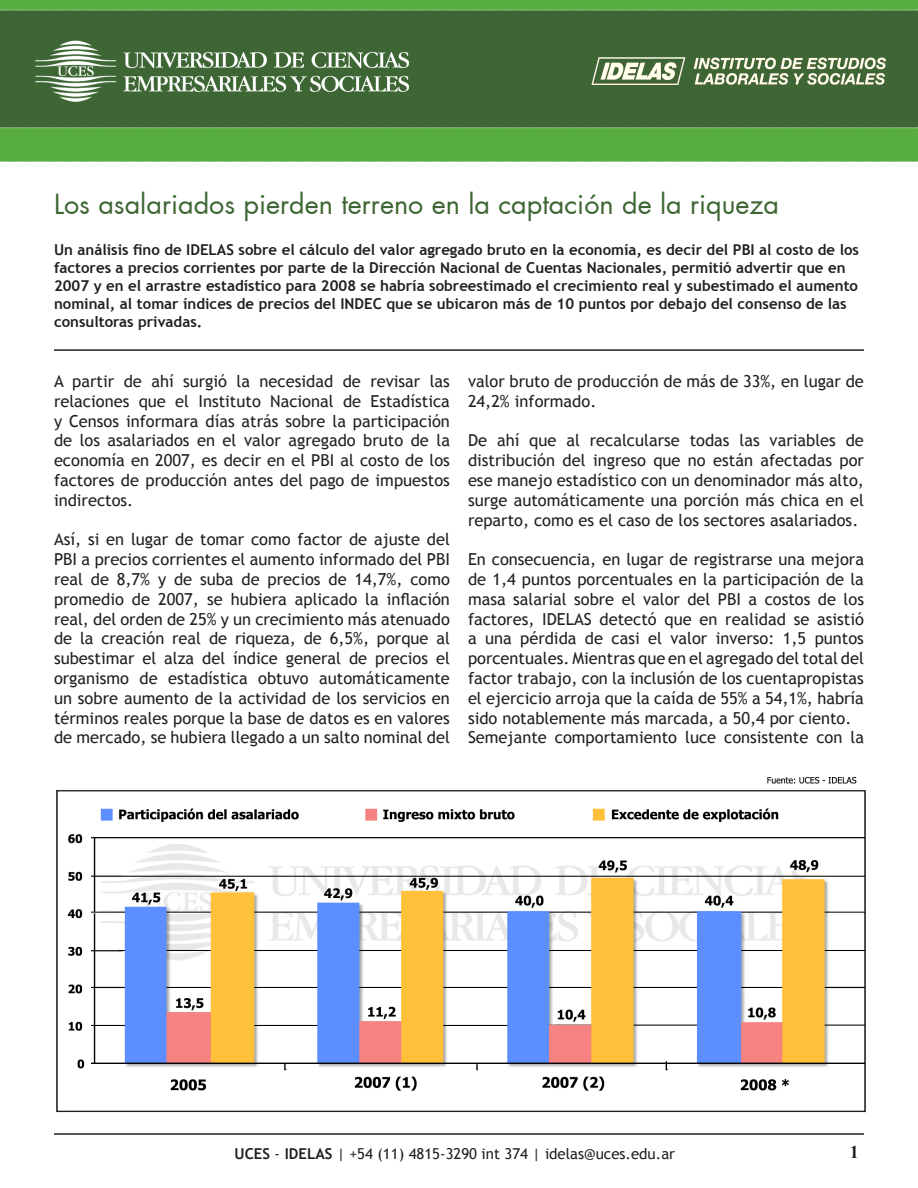
<style>
.page{position:relative;width:918px;height:1188px;background:#fff}
.page>*{position:absolute;margin:0;border:0;box-sizing:border-box;transform-origin:0 0}
.t1{font:27px "Futura";color:#3e6634}
.t2{font:700 18px "Times New Roman";color:#231f20}
.t3{font:16.5px/19.8px "Trebuchet MS";color:#231f20;text-align:justify}
.t4{font:700 15px/18px "Trebuchet MS";color:#231f20}
.t5{font:15px "Trebuchet MS";color:#231f20}
.s1{font-weight:700}
</style>
<div class="page">
<hr style="left:54px;top:1133px;width:810px;height:2px;background:#231f20">
<img style="left:0;top:0;width:918px;height:162px">
<hr style="left:54px;top:349px;width:810px;height:2px;background:#231f20">
<img style="left:56px;top:776px;width:810px;height:337px">
<p class="t1" style="left:54px;top:187px;width:727px">Los asalariados pierden terreno en la captación de la riqueza</p>
<p class="t4" style="left:54px;top:241px;width:807px">Un análisis fino de IDELAS sobre el cálculo del valor agregado bruto en la economía, es decir del PBI al costo de los factores a precios corrientes por parte de la Dirección Nacional de Cuentas Nacionales, permitió advertir que en 2007 y en el arrastre estadístico para 2008 se habría sobreestimado el crecimiento real y subestimado el aumento nominal, al tomar índices de precios del INDEC que se ubicaron más de 10 puntos por debajo del consenso de las consultoras privadas.</p>
<p class="t3" style="left:54px;top:371px;width:398px">A partir de ahí surgió la necesidad de revisar las relaciones que el Instituto Nacional de Estadística y Censos informara días atrás sobre la participación de los asalariados en el valor agregado bruto de la economía en 2007, es decir en el PBI al costo de los factores de producción antes del pago de impuestos indirectos.</p>
<p class="t3" style="left:54px;top:530px;width:398px">Así, si en lugar de tomar como factor de ajuste del PBI a precios corrientes el aumento informado del PBI real de 8,7% y de suba de precios de 14,7%, como promedio de 2007, se hubiera aplicado la inflación real, del orden de 25% y un crecimiento más atenuado de la creación real de riqueza, de 6,5%, porque al subestimar el alza del índice general de precios el organismo de estadística obtuvo automáticamente un sobre aumento de la actividad de los servicios en términos reales porque la base de datos es en valores de mercado, se hubiera llegado a un salto nominal del</p>
<p class="t3" style="left:468px;top:371px;width:397px">valor bruto de producción de más de 33%, en lugar de<br>24,2% informado.</p>
<p class="t3" style="left:468px;top:431px;width:397px">De ahí que al recalcularse todas las variables de distribución del ingreso que no están afectadas por ese manejo estadístico con un denominador más alto, surge automáticamente una porción más chica en el reparto, como es el caso de los sectores asalariados.</p>
<p class="t3" style="left:468px;top:550px;width:398px">En consecuencia, en lugar de registrarse una mejora de 1,4 puntos porcentuales en la participación de la masa salarial sobre el valor del PBI a costos de los factores, IDELAS detectó que en realidad se asistió a una pérdida de casi el valor inverso: 1,5 puntos porcentuales. Mientras que en el agregado del total del factor trabajo, con la inclusión de los cuentapropistas el ejercicio arroja que la caída de 55% a 54,1%, habría sido notablemente más marcada, a 50,4 por ciento.</p>
<p class="t3" style="left:468px;top:728px;width:397px">Semejante comportamiento luce consistente con la</p>
<p class="t5" style="left:235px;top:1145px;width:442px"><span class="s1">UCES</span> - <span class="s1">IDELAS</span> | +54 (11) 4815-3290 int 374 | idelas@uces.edu.ar</p>
<p class="t2" style="left:850px;top:1140px;width:10px">1</p>
</div>
